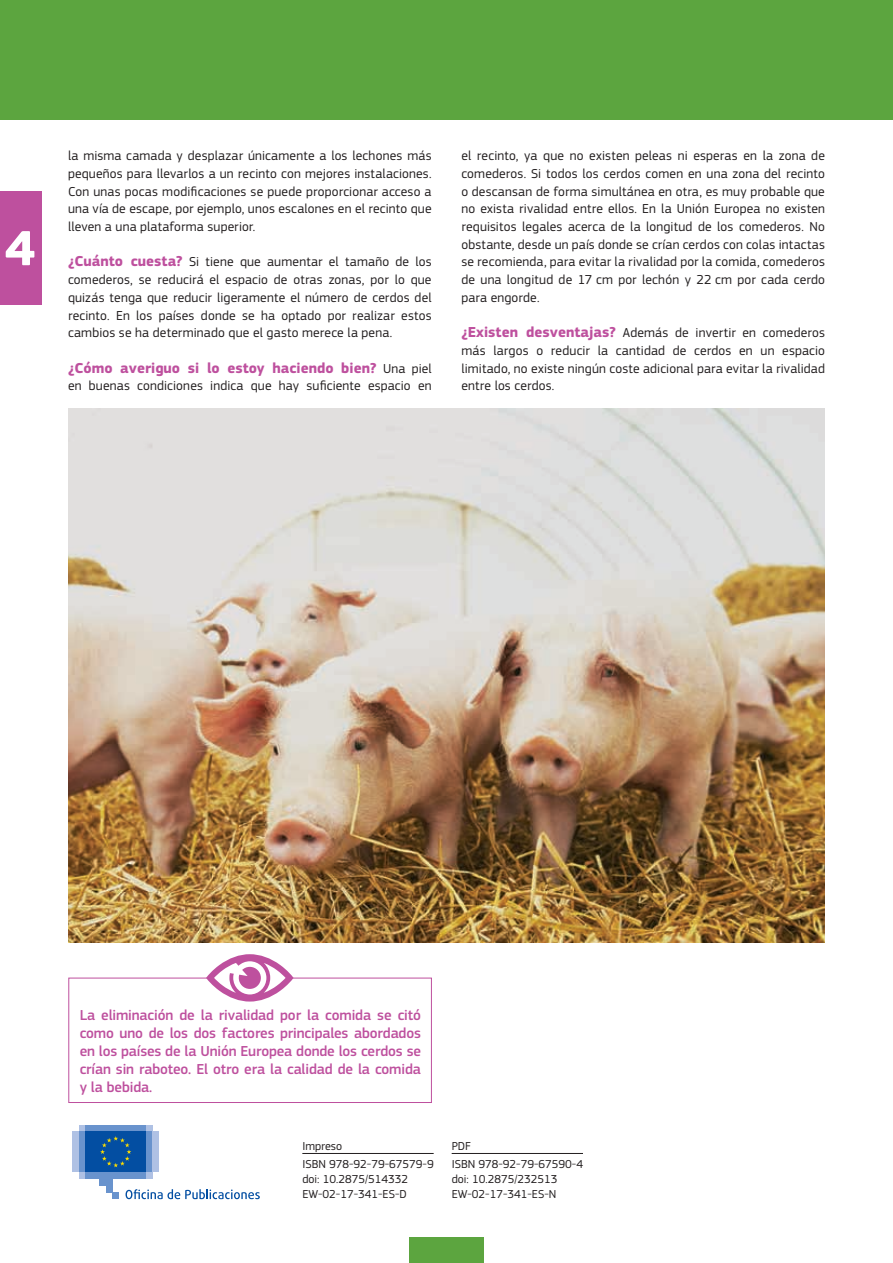
<style>
.page{position:relative;width:893px;height:1263px;background:#fff}
.page>*{position:absolute;margin:0;border:0;box-sizing:border-box;transform-origin:0 0}
.t1{font:700 51.45px "EC Square Sans Pro";color:#fff}
.t2{font:500 15px/18px "EC Square Sans Pro";letter-spacing:-.01em;color:#be509e;text-align:justify}
.t3{font:700 15px "EC Square Sans Pro";color:#be509e}
.t4{font:13.5px/17.7px "EC Square Sans Pro";letter-spacing:.015em;color:#231f20;text-align:justify}
.t5{font:12px/18px "EC Square Sans Pro";color:#231f20}
.s1{font-weight:700;font-size:15px;color:#be509e}
.s2{font-weight:400;font-size:13.5px;color:#231f20}
</style>
<div class="page">
<div style="left:69px;top:978px;width:363px;height:125px;background:#fff;border:1px solid #be509e"></div>
<div style="left:0;top:0;width:893px;height:119px;background:#5ca53f"></div>
<div style="left:409px;top:1237px;width:75px;height:26px;background:#5ca53f"></div>
<img style="left:68px;top:409px;width:757px;height:534px">
<svg style="left:206px;top:954px;width:88px;height:47px"></svg>
<div style="left:0;top:191px;width:41px;height:114px;background:#be509e"></div>
<hr style="left:302px;top:1153px;width:132px;height:1px;background:#231f20">
<hr style="left:452px;top:1153px;width:131px;height:1px;background:#231f20">
<div style="left:79px;top:1172px;width:74px;height:7px;background:#afc1e4"></div>
<div style="left:79px;top:1125px;width:74px;height:6px;background:#afc1e4"></div>
<div style="left:86px;top:1125px;width:60px;height:6px;background:#6993cd"></div>
<div style="left:86px;top:1172px;width:60px;height:7px;background:#6993cd"></div>
<div style="left:146px;top:1131px;width:7px;height:41px;background:#6993cd"></div>
<div style="left:153px;top:1131px;width:6px;height:41px;background:#afc1e4"></div>
<div style="left:79px;top:1131px;width:7px;height:41px;background:#6993cd"></div>
<div style="left:72px;top:1131px;width:7px;height:41px;background:#afc1e4"></div>
<div style="left:99px;top:1172px;width:13px;height:13px;background:#6993cd"></div>
<div style="left:106px;top:1172px;width:6px;height:20px;background:#6993cd"></div>
<div style="left:112px;top:1192px;width:7px;height:7px;background:#6993cd"></div>
<div style="left:86px;top:1131px;width:60px;height:41px;background:#034ea2"></div>
<svg style="left:100px;top:1136px;width:31px;height:31px"></svg>
<svg style="left:126px;top:1189px;width:134px;height:10px"></svg>
<h1 class="t1" style="left:5px;top:217px;width:32px">4</h1>
<p class="t4" style="left:68px;top:147px;width:365px">la misma camada y desplazar únicamente a los lechones más pequeños para llevarlos a un recinto con mejores instalaciones.<br>Con unas pocas modificaciones se puede proporcionar acceso a una vía de escape, por ejemplo, unos escalones en el recinto que lleven a una plataforma superior.</p>
<p class="t4" style="left:68px;top:253px;width:365px"><span class="s1">¿Cuánto cuesta?</span> Si tiene que aumentar el tamaño de los comederos, se reducirá el espacio de otras zonas, por lo que quizás tenga que reducir ligeramente el número de cerdos del recinto. En los países donde se ha optado por realizar estos cambios se ha determinado que el gasto merece la pena.</p>
<p class="t3" style="left:68px;top:359px;width:365px">¿Cómo averiguo si lo estoy haciendo bien? <span class="s2">Una piel</span></p>
<p class="t4" style="left:68px;top:377px;width:365px">en buenas condiciones indica que hay suficiente espacio en</p>
<p class="t4" style="left:461px;top:147px;width:365px">el recinto, ya que no existen peleas ni esperas en la zona de comederos. Si todos los cerdos comen en una zona del recinto o descansan de forma simultánea en otra, es muy probable que no exista rivalidad entre ellos. En la Unión Europea no existen requisitos legales acerca de la longitud de los comederos. No obstante, desde un país donde se crían cerdos con colas intactas se recomienda, para evitar la rivalidad por la comida, comederos de una longitud de 17 cm por lechón y 22 cm por cada cerdo para engorde.</p>
<p class="t4" style="left:461px;top:324px;width:365px"><span class="s1">¿Existen desventajas?</span> Además de invertir en comederos más largos o reducir la cantidad de cerdos en un espacio limitado, no existe ningún coste adicional para evitar la rivalidad entre los cerdos.</p>
<p class="t2" style="left:80px;top:1006px;width:343px">La eliminación de la rivalidad por la comida se citó como uno de los dos factores principales abordados en los países de la Unión Europea donde los cerdos se crían sin raboteo. El otro era la calidad de la comida y la bebida.</p>
<p class="t5" style="left:302px;top:1137px;width:133px">Impreso<br>ISBN 978-92-79-67579-9</p>
<p class="t5" style="left:302px;top:1172px;width:107px;line-height:15px">doi: 10.2875/514332<br>EW-02-17-341-ES-D</p>
<p class="t5" style="left:452px;top:1137px;width:133px">PDF<br>ISBN 978-92-79-67590-4</p>
<p class="t5" style="left:452px;top:1172px;width:107px;line-height:15px">doi: 10.2875/232513<br>EW-02-17-341-ES-N</p>
</div>
